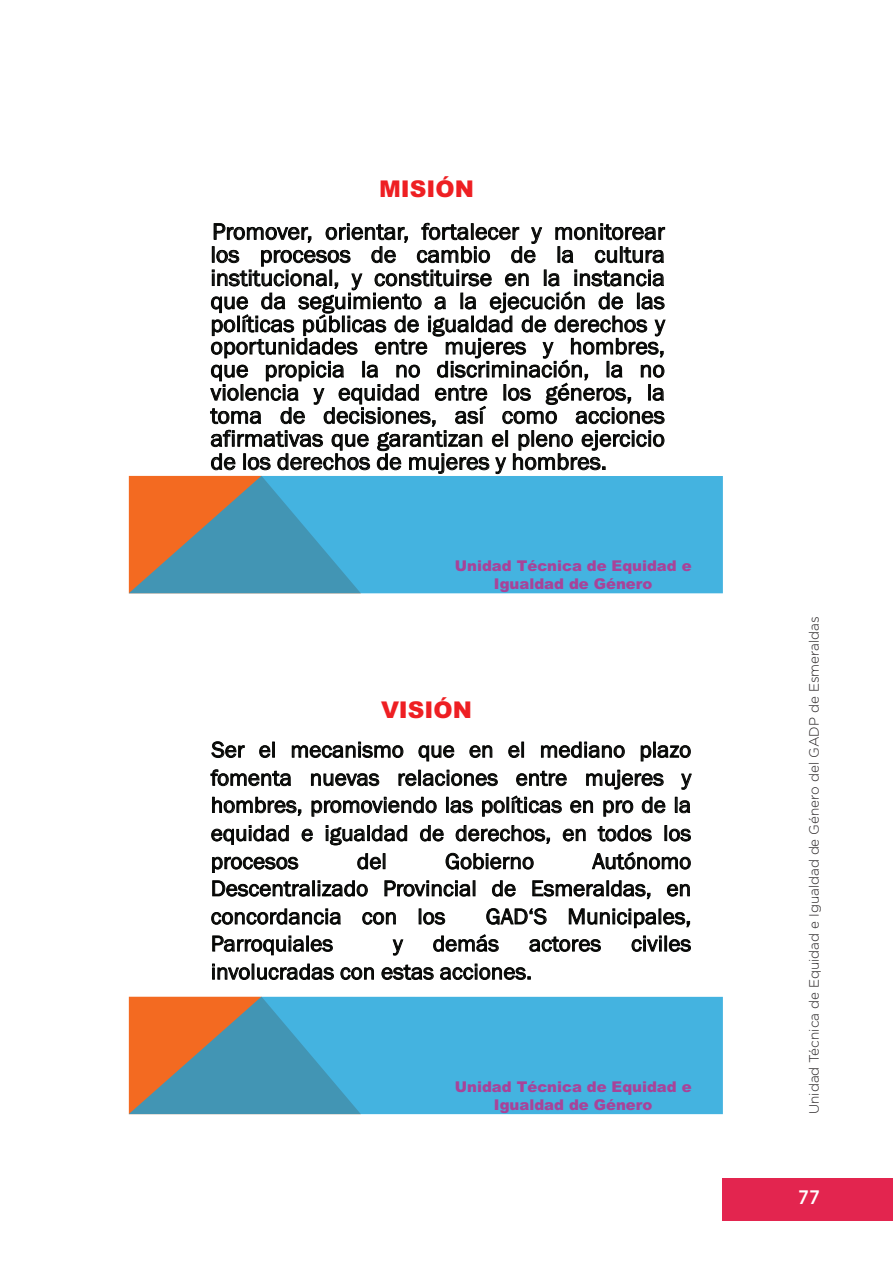
<style>
.page{position:relative;width:893px;height:1263px;background:#fff}
.page>*{position:absolute;margin:0;border:0;box-sizing:border-box;transform-origin:0 0}
.t1{font:23.4px/23px "Franklin Gothic";color:#040503;text-align:justify}
.t2{font:900 23.1px "Arial";color:#ee1f23}
.t3{font:22.65px/27.9px "Franklin Gothic";color:#040503;text-align:justify}
.t4{font:500 19.5px "Gotham";color:#fff;scale:.9 1}
.t5{font:900 14.85px/18.1px "Arial";color:#a84399;text-align:center}
.t6{font:300 13.5px "Gotham";color:#231f20}
</style>
<div class="page">
<div style="left:723px;top:1178px;width:170px;height:42px;background:#e3254f"></div>
<svg style="left:129px;top:476px;width:594px;height:117px;background:#57a5c2"></svg>
<svg style="left:129px;top:997px;width:594px;height:117px;background:#57a5c2"></svg>
<p class="t2" style="left:379px;top:172px;width:96px">MISIÓN</p>
<p class="t1" style="left:211px;top:221px;width:456px">Promover, orientar, fortalecer y monitorear los procesos de cambio de la cultura institucional, y constituirse en la instancia que da seguimiento a la ejecución de las políticas públicas de igualdad de derechos y oportunidades entre mujeres y hombres, que propicia la no discriminación, la no violencia y equidad entre los géneros, la toma de decisiones, así como acciones afirmativas que garantizan el pleno ejercicio de los derechos de mujeres y hombres.</p>
<p class="t5" style="left:455px;top:556px;width:238px">Unidad Técnica de Equidad e<br>Igualdad de Género</p>
<p class="t2" style="left:381px;top:693px;width:93px">VISIÓN</p>
<p class="t3" style="left:211px;top:736px;width:482px">Ser el mecanismo que en el mediano plazo fomenta nuevas relaciones entre mujeres y hombres, promoviendo las políticas en pro de la equidad e igualdad de derechos, en todos los procesos</p>
<p class="t3" style="left:211px;top:848px;width:482px;text-indent:382px">Autónomo Descentralizado Provincial de Esmeraldas, en concordancia con los</p>
<p class="t3" style="left:357px;top:848px;width:31px">del</p>
<p class="t3" style="left:445px;top:848px;width:90px">Gobierno</p>
<p class="t3" style="left:486px;top:903px;width:207px">GAD‘S Municipales,</p>
<p class="t3" style="left:211px;top:930px;width:124px">Parroquiales</p>
<p class="t3" style="left:393px;top:930px;width:11px">y</p>
<p class="t3" style="left:433px;top:930px;width:68px">demás</p>
<p class="t3" style="left:529px;top:930px;width:74px">actores</p>
<p class="t3" style="left:631px;top:930px;width:62px">civiles</p>
<p class="t3" style="left:211px;top:958px;width:323px">involucradas con estas acciones.</p>
<p class="t5" style="left:455px;top:1077px;width:238px">Unidad Técnica de Equidad e<br>Igualdad de Género</p>
<p class="t6" style="left:805px;top:1114px;width:499px;rotate:-90deg">Unidad Técnica de Equidad e Igualdad de Género del GADP de Esmeraldas</p>
<p class="t4" style="left:798px;top:1184px;width:26px">77</p>
</div>
